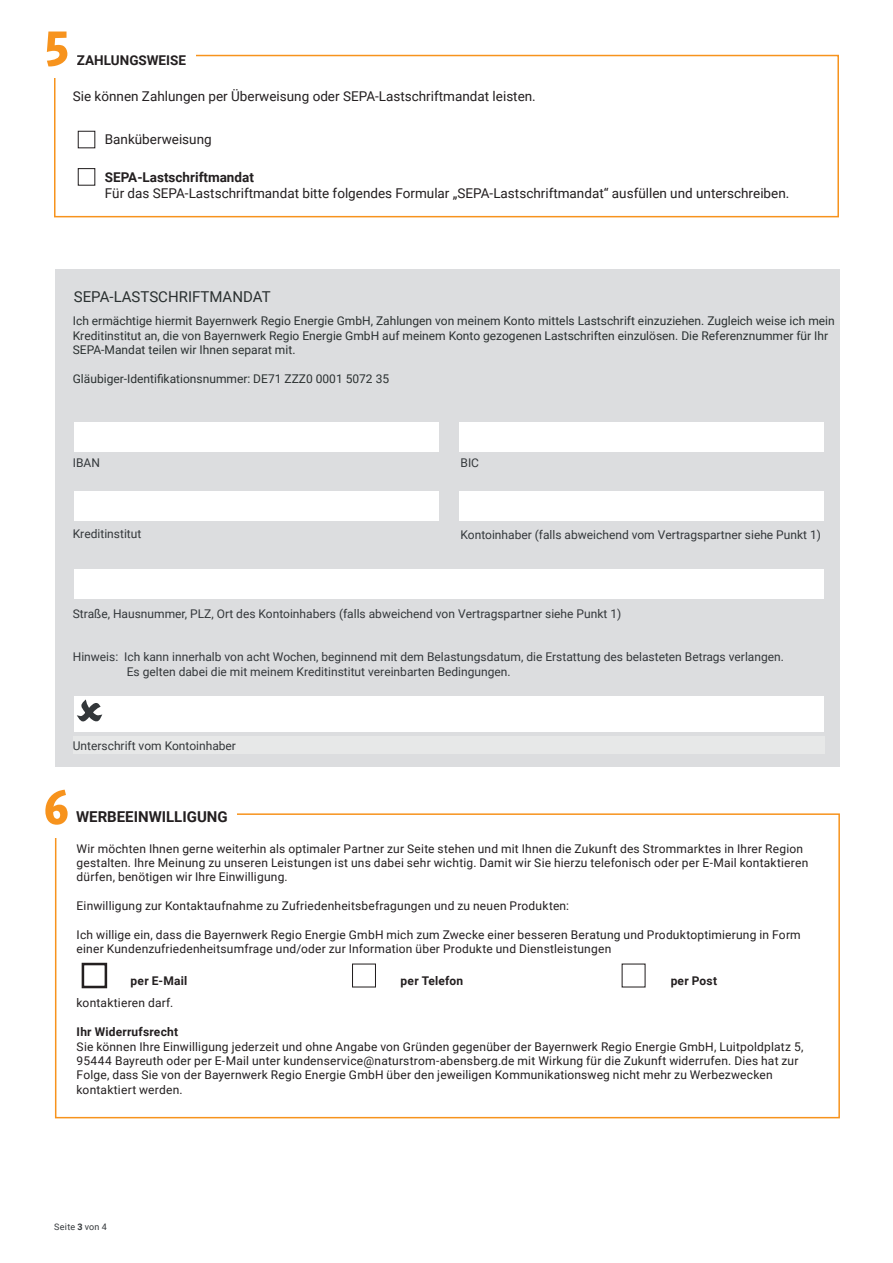
<style>
.page{position:relative;width:893px;height:1263px;background:#fff}
.page>*{position:absolute;margin:0;border:0;box-sizing:border-box;transform-origin:0 0}
.t1{font:700 52.5px "Polo";color:#f7931d}
.t2{font:15px "Roboto";color:#2a3030}
.t3{font:700 15px "Roboto";color:#231f20}
.t4{font:13.5px "Roboto";color:#231f20}
.t5{font:700 13.5px "Roboto";color:#231f20}
.t6{font:12px/14.4px "Roboto";letter-spacing:.015em;color:#231f20}
.t7{font:12px "Roboto";color:#33373a}
.t8{font:12px/14.4px "Roboto";color:#2a3030}
.t9{font:700 12px "Roboto";letter-spacing:.015em;color:#231f20}
.t10{font:9px "Roboto";letter-spacing:.025em;color:#33373a}
.s1{font-weight:700}
</style>
<div class="page">
<div style="left:55px;top:813px;width:785px;height:305px;border:2px solid #f7931d"></div>
<div style="left:54px;top:55px;width:785px;height:162px;border:2px solid #f7931d"></div>
<div style="left:77px;top:51px;width:119px;height:26px;background:#fff"></div>
<div style="left:55px;top:269px;width:785px;height:497px;background:#dcdddf"></div>
<div style="left:459px;top:422px;width:364px;height:30px;background:#fff"></div>
<div style="left:74px;top:491px;width:364px;height:30px;background:#fff"></div>
<div style="left:459px;top:491px;width:364px;height:30px;background:#fff"></div>
<div style="left:74px;top:569px;width:749px;height:30px;background:#fff"></div>
<div style="left:74px;top:696px;width:749px;height:36px;background:#fff"></div>
<div style="left:73px;top:737px;width:752px;height:17px;background:#e7e8e8"></div>
<div style="left:82px;top:963px;width:25px;height:25px;border:3px solid #231f20"></div>
<div style="left:36px;top:27px;width:41px;height:51px;background:#fff"></div>
<div style="left:76px;top:806px;width:160px;height:19px;background:#fff"></div>
<div style="left:36px;top:787px;width:40px;height:51px;background:#fff"></div>
<div style="left:74px;top:422px;width:364px;height:30px;background:#fff"></div>
<div style="left:352px;top:963px;width:24px;height:24px;border:1px solid #231f20"></div>
<div style="left:78px;top:131px;width:17px;height:17px;border:1px solid #231f20"></div>
<div style="left:78px;top:168px;width:17px;height:18px;border:1px solid #231f20"></div>
<p class="t1" style="left:44px;top:19px;width:26px">5</p>
<p class="t5" style="left:77px;top:51px;width:111px">ZAHLUNGSWEISE</p>
<p class="t4" style="left:73px;top:87px;width:465px">Sie können Zahlungen per Überweisung oder SEPA-Lastschriftmandat leisten.</p>
<p class="t4" style="left:105px;top:130px;width:108px">Banküberweisung</p>
<p class="t5" style="left:105px;top:168px;width:151px">SEPA-Lastschriftmandat</p>
<p class="t4" style="left:105px;top:184px;width:686px">Für das SEPA-Lastschriftmandat bitte folgendes Formular „SEPA-Lastschriftmandat“ ausfüllen und unterschreiben.</p>
<p class="t2" style="left:74px;top:286px;width:198px">SEPA-LASTSCHRIFTMANDAT</p>
<p class="t8" style="left:73px;top:313px;width:763px">Ich ermächtige hiermit Bayernwerk Regio Energie GmbH, Zahlungen von meinem Konto mittels Lastschrift einzuziehen. Zugleich weise ich mein<br>Kreditinstitut an, die von Bayernwerk Regio Energie GmbH auf meinem Konto gezogenen Lastschriften einzulösen. Die Referenznummer für Ihr<br>SEPA-Mandat teilen wir Ihnen separat mit.</p>
<p class="t8" style="left:73px;top:371px;width:318px">Gläubiger-Identifikationsnummer: DE71 ZZZ0 0001 5072 35</p>
<p class="t7" style="left:73px;top:454px;width:29px">IBAN</p>
<p class="t7" style="left:460px;top:454px;width:20px">BIC</p>
<p class="t7" style="left:73px;top:525px;width:70px">Kreditinstitut</p>
<p class="t7" style="left:460px;top:526px;width:362px">Kontoinhaber (falls abweichend vom Vertragspartner siehe Punkt 1)</p>
<p class="t7" style="left:73px;top:605px;width:550px">Straße, Hausnummer, PLZ, Ort des Kontoinhabers (falls abweichend von Vertragspartner siehe Punkt 1)</p>
<p class="t7" style="left:73px;top:649px;width:713px">Hinweis: Ich kann innerhalb von acht Wochen, beginnend mit dem Belastungsdatum, die Erstattung des belasteten Betrags verlangen.</p>
<p class="t7" style="left:127px;top:663px;width:385px">Es gelten dabei die mit meinem Kreditinstitut vereinbarten Bedingungen.</p>
<p class="t7" style="left:73px;top:737px;width:165px">Unterschrift vom Kontoinhaber</p>
<p class="t1" style="left:44px;top:779px;width:26px">6</p>
<p class="t3" style="left:76px;top:806px;width:153px">WERBEEINWILLIGUNG</p>
<p class="t6" style="left:77px;top:841px;width:733px">Wir möchten Ihnen gerne weiterhin als optimaler Partner zur Seite stehen und mit Ihnen die Zukunft des Strommarktes in Ihrer Region gestalten. Ihre Meinung zu unseren Leistungen ist uns dabei sehr wichtig. Damit wir Sie hierzu telefonisch oder per E-Mail kontaktieren dürfen, benötigen wir Ihre Einwilligung.</p>
<p class="t6" style="left:77px;top:898px;width:494px">Einwilligung zur Kontaktaufnahme zu Zufriedenheitsbefragungen und zu neuen Produkten:</p>
<p class="t6" style="left:77px;top:927px;width:726px">Ich willige ein, dass die Bayernwerk Regio Energie GmbH mich zum Zwecke einer besseren Beratung und Produktoptimierung in Form einer Kundenzufriedenheitsumfrage und/oder zur Information über Produkte und Dienstleistungen</p>
<p class="t9" style="left:131px;top:972px;width:58px">per E-Mail</p>
<p class="t9" style="left:401px;top:972px;width:64px">per Telefon</p>
<p class="t9" style="left:671px;top:972px;width:48px">per Post</p>
<p class="t6" style="left:77px;top:995px;width:98px">kontaktieren darf.</p>
<p class="t9" style="left:77px;top:1023px;width:103px">Ihr Widerrufsrecht</p>
<p class="t6" style="left:77px;top:1039px;width:728px">Sie können Ihre Einwilligung jederzeit und ohne Angabe von Gründen gegenüber der Bayernwerk Regio Energie GmbH, Luitpoldplatz 5,<br>95444 Bayreuth oder per E-Mail unter kundenservice@naturstrom-abensberg.de mit Wirkung für die Zukunft widerrufen. Dies hat zur<br>Folge, dass Sie von der Bayernwerk Regio Energie GmbH über den jeweiligen Kommunikationsweg nicht mehr zu Werbezwecken</p>
<p class="t6" style="left:77px;top:1082px;width:108px">kontaktiert werden.</p>
<p class="t10" style="left:54px;top:1221px;width:54px">Seite <span class="s1">3</span> von 4</p>
</div>
